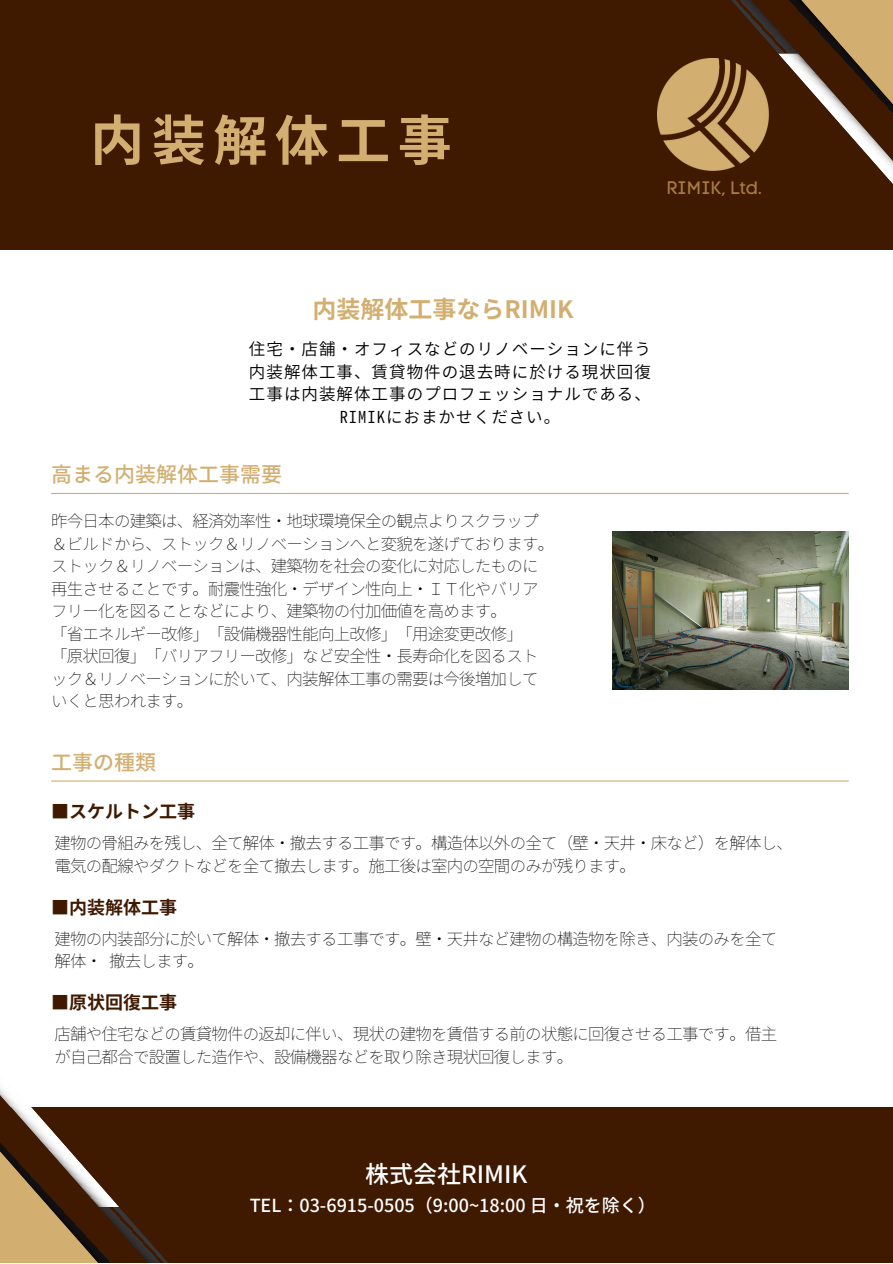
<style>
.page{position:relative;width:893px;height:1264px;background:#fff}
.page>*{position:absolute;margin:0;border:0;box-sizing:border-box;transform-origin:0 0}
.t1{font:700 54px "Noto Sans JP";letter-spacing:.14em;color:#d2af71}
.t2{font:700 24px "Noto Sans JP";color:#d2af71}
.t3{font:500 24px "Noto Sans JP";color:#fff}
.t4{font:500 21px "Noto Sans JP";color:#d2af71}
.t5{font:500 18px "Noto Sans JP";color:#fff}
.t6{font:700 18px "Noto Sans JP";color:#3f1900}
.t7{font:18px "Code Pro Normal LC";color:#a87c43}
.t8{font:16.5px "Gen Ei Gothic M EL";letter-spacing:-.05em;color:#000}
.t9{font:16.5px "Gen Ei Gothic M SL";letter-spacing:.065em;color:#000}
</style>
<div class="page">
<div style="left:0;top:0;width:892px;height:249px;background:#3f1900"></div>
<svg style="left:709px;top:0;width:183px;height:183px"></svg>
<img style="left:657px;top:59px;width:112px;height:111px">
<div style="left:0;top:1107px;width:892px;height:155px;background:#3f1900"></div>
<svg style="left:0;top:1087px;width:167px;height:175px"></svg>
<hr style="left:51px;top:493px;width:797px;height:1px;background:#d2af71">
<img style="left:612px;top:532px;width:236px;height:157px">
<hr style="left:51px;top:780px;width:797px;height:1px;background:#d2af71">
<p class="t1" style="left:90px;top:97px;width:363px">内装解体工事</p>
<p class="t7" style="left:666px;top:176px;width:97px">RIMIK, Ltd.</p>
<p class="t2" style="left:312px;top:290px;width:262px">内装解体工事ならRIMIK</p>
<p class="t9" style="left:249px;top:339px;width:403px">住宅・店舗・オフィスなどのリノベーションに伴う</p>
<p class="t9" style="left:249px;top:361px;width:403px">内装解体工事、賃貸物件の退去時に於ける現状回復</p>
<p class="t9" style="left:249px;top:383px;width:403px">工事は内装解体工事のプロフェッショナルである、</p>
<p class="t9" style="left:339px;top:406px;width:222px">RIMIKにおまかせください。</p>
<p class="t4" style="left:51px;top:458px;width:232px">高まる内装解体工事需要</p>
<p class="t8" style="left:51px;top:510px;width:488px">昨今日本の建築は、経済効率性・地球環境保全の観点よりスクラップ</p>
<p class="t8" style="left:51px;top:533px;width:504px">＆ビルドから、ストック＆リノベーションへと変貌を遂げております。</p>
<p class="t8" style="left:51px;top:555px;width:488px">ストック＆リノベーションは、建築物を社会の変化に対応したものに</p>
<p class="t8" style="left:51px;top:578px;width:488px">再生させることです。耐震性強化・デザイン性向上・ＩＴ化やバリア</p>
<p class="t8" style="left:51px;top:600px;width:457px">フリー化を図ることなどにより、建築物の付加価値を高めます。</p>
<p class="t8" style="left:51px;top:623px;width:473px">「省エネルギー改修」「設備機器性能向上改修」「用途変更改修」</p>
<p class="t8" style="left:51px;top:645px;width:488px">「原状回復」「バリアフリー改修」など安全性・長寿命化を図るスト</p>
<p class="t8" style="left:51px;top:668px;width:488px">ック＆リノベーションに於いて、内装解体工事の需要は今後増加して</p>
<p class="t8" style="left:51px;top:690px;width:143px">いくと思われます。</p>
<p class="t4" style="left:51px;top:745px;width:106px">工事の種類</p>
<p class="t6" style="left:51px;top:797px;width:145px">■スケルトン工事</p>
<p class="t8" style="left:55px;top:832px;width:739px">建物の骨組みを残し、全て解体・撤去する工事です。構造体以外の全て（壁・天井・床など）を解体し、</p>
<p class="t8" style="left:55px;top:855px;width:583px">電気の配線やダクトなどを全て撤去します。施工後は室内の空間のみが残ります。</p>
<p class="t6" style="left:51px;top:892px;width:127px">■内装解体工事</p>
<p class="t8" style="left:55px;top:928px;width:724px">建物の内装部分に於いて解体・撤去する工事です。壁・天井など建物の構造物を除き、内装のみを全て</p>
<p class="t8" style="left:55px;top:950px;width:151px">解体・撤去します。</p>
<p class="t6" style="left:51px;top:988px;width:127px">■原状回復工事</p>
<p class="t8" style="left:55px;top:1023px;width:724px">店舗や住宅などの賃貸物件の返却に伴い、現状の建物を賃借する前の状態に回復させる工事です。借主</p>
<p class="t8" style="left:55px;top:1046px;width:520px">が自己都合で設置した造作や、設備機器などを取り除き現状回復します。</p>
<p class="t3" style="left:365px;top:1154px;width:164px">株式会社RIMIK</p>
<p class="t5" style="left:250px;top:1190px;width:407px">TEL：03-6915-0505（9:00~18:00 日・祝を除く）</p>
</div>
